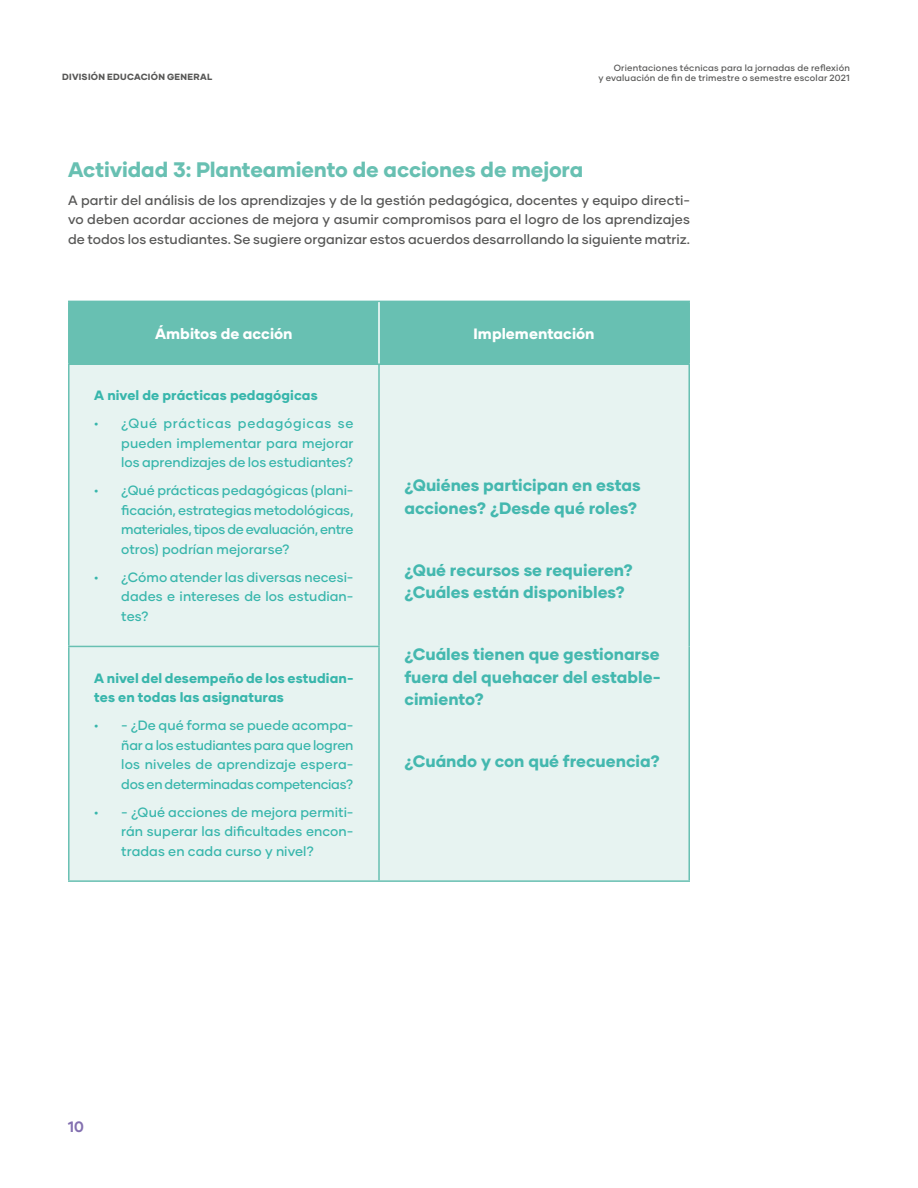
<style>
.page{position:relative;width:918px;height:1188px;background:#fff}
.page>*{position:absolute;margin:0;border:0;box-sizing:border-box;transform-origin:0 0}
.t1{font:800 21px "Gilmer";letter-spacing:-.005em;color:#68c0b2}
.t2{font:800 16.5px/22.5px "Gilmer";color:#44b8af}
.t3{font:800 15px "Gilmer";color:#fff}
.t4{font:700 15px "Gilmer";color:#8370b0}
.t5{font:500 13.5px/19.5px "Gilmer";color:#38b6ac;text-align:justify}
.t6{font:500 13.5px/19.5px "Gilmer";letter-spacing:.005em;color:#575756;text-align:justify}
.t7{font:800 13.5px/19.5px "Gilmer";letter-spacing:.005em;color:#38b6ac}
.t8{font:500 9px/10.5px "Gilmer";letter-spacing:.025em;color:#575756;text-align:right}
.t9{font:800 9px "Gilmer";letter-spacing:.03em;color:#575756}
</style>
<div class="page">
<div style="left:70px;top:302px;width:618px;height:61px;background:#68c0b2"></div>
<div style="left:70px;top:365px;width:618px;height:515px;background:#e7f3f1"></div>
<hr style="left:68px;top:301px;width:311px;height:1px;background:#68c0b2">
<hr style="left:68px;top:302px;width:2px;height:61px;background:#68c0b2">
<hr style="left:379px;top:301px;width:311px;height:1px;background:#68c0b2">
<hr style="left:688px;top:302px;width:2px;height:61px;background:#68c0b2">
<hr style="left:68px;top:363px;width:311px;height:2px;background:#68c0b2">
<hr style="left:68px;top:365px;width:2px;height:281px;background:#68c0b2">
<hr style="left:379px;top:363px;width:311px;height:2px;background:#68c0b2">
<hr style="left:378px;top:365px;width:2px;height:281px;background:#68c0b2">
<hr style="left:688px;top:365px;width:2px;height:281px;background:#68c0b2">
<hr style="left:688px;top:646px;width:2px;height:234px;background:#68c0b2">
<hr style="left:379px;top:880px;width:311px;height:2px;background:#68c0b2">
<hr style="left:68px;top:646px;width:312px;height:1px;background:#68c0b2">
<hr style="left:68px;top:647px;width:2px;height:233px;background:#68c0b2">
<hr style="left:378px;top:647px;width:2px;height:233px;background:#68c0b2">
<hr style="left:68px;top:880px;width:311px;height:2px;background:#68c0b2">
<hr style="left:378px;top:302px;width:2px;height:61px;background:#fff">
<p class="t9" style="left:62px;top:71px;width:152px">DIVISIÓN EDUCACIÓN GENERAL</p>
<p class="t8" style="left:598px;top:62px;width:253px">Orientaciones técnicas para la jornadas de reflexión<br>y evaluación de fin de trimestre o semestre escolar 2021</p>
<h1 class="t1" style="left:68px;top:156px;width:517px">Actividad 3: Planteamiento de acciones de mejora</h1>
<p class="t6" style="left:68px;top:190px;width:623px">A partir del análisis de los aprendizajes y de la gestión pedagógica, docentes y equipo directi&shy;vo deben acordar acciones de mejora y asumir compromisos para el logro de los aprendizajes de todos los estudiantes. Se sugiere organizar estos acuerdos desarrollando la siguiente matriz.</p>
<p class="t3" style="left:155px;top:324px;width:139px">Ámbitos de acción</p>
<p class="t3" style="left:474px;top:324px;width:123px">Implementación</p>
<p class="t7" style="left:94px;top:386px;width:225px">A nivel de prácticas pedagógicas</p>
<p class="t5" style="left:121px;top:414px;width:234px;text-indent:-27px">• ¿Qué prácticas pedagógicas se pueden implementar para mejorar los aprendizajes de los estudiantes?</p>
<p class="t5" style="left:121px;top:481px;width:234px;text-indent:-27px">• ¿Qué prácticas pedagógicas (plani&shy;ficación, estrategias metodológicas, materiales, tipos de evaluación, entre otros) podrían mejorarse?</p>
<p class="t5" style="left:121px;top:567px;width:234px;text-indent:-27px">• ¿Cómo atender las diversas necesi&shy;dades e intereses de los estudian&shy;tes?</p>
<p class="t7" style="left:94px;top:668px;width:261px">A nivel del desempeño de los estudian&shy;tes en todas las asignaturas</p>
<p class="t5" style="left:121px;top:716px;width:234px;text-indent:-27px">• - ¿De qué forma se puede acompa&shy;ñar a los estudiantes para que logren los niveles de aprendizaje espera&shy;dos en determinadas competencias?</p>
<p class="t5" style="left:121px;top:802px;width:234px;text-indent:-27px">• - ¿Qué acciones de mejora permiti&shy;rán superar las dificultades encon&shy;tradas en cada curso y nivel?</p>
<p class="t2" style="left:405px;top:474px;width:238px">¿Quiénes participan en estas acciones? ¿Desde qué roles?</p>
<p class="t2" style="left:405px;top:559px;width:230px">¿Qué recursos se requieren? ¿Cuáles están disponibles?</p>
<p class="t2" style="left:405px;top:643px;width:258px;text-align:justify">¿Cuáles tienen que gestionarse fuera del quehacer del estable&shy;cimiento?</p>
<p class="t2" style="left:405px;top:750px;width:257px">¿Cuándo y con qué frecuencia?</p>
<p class="t4" style="left:68px;top:1118px;width:18px">10</p>
</div>
